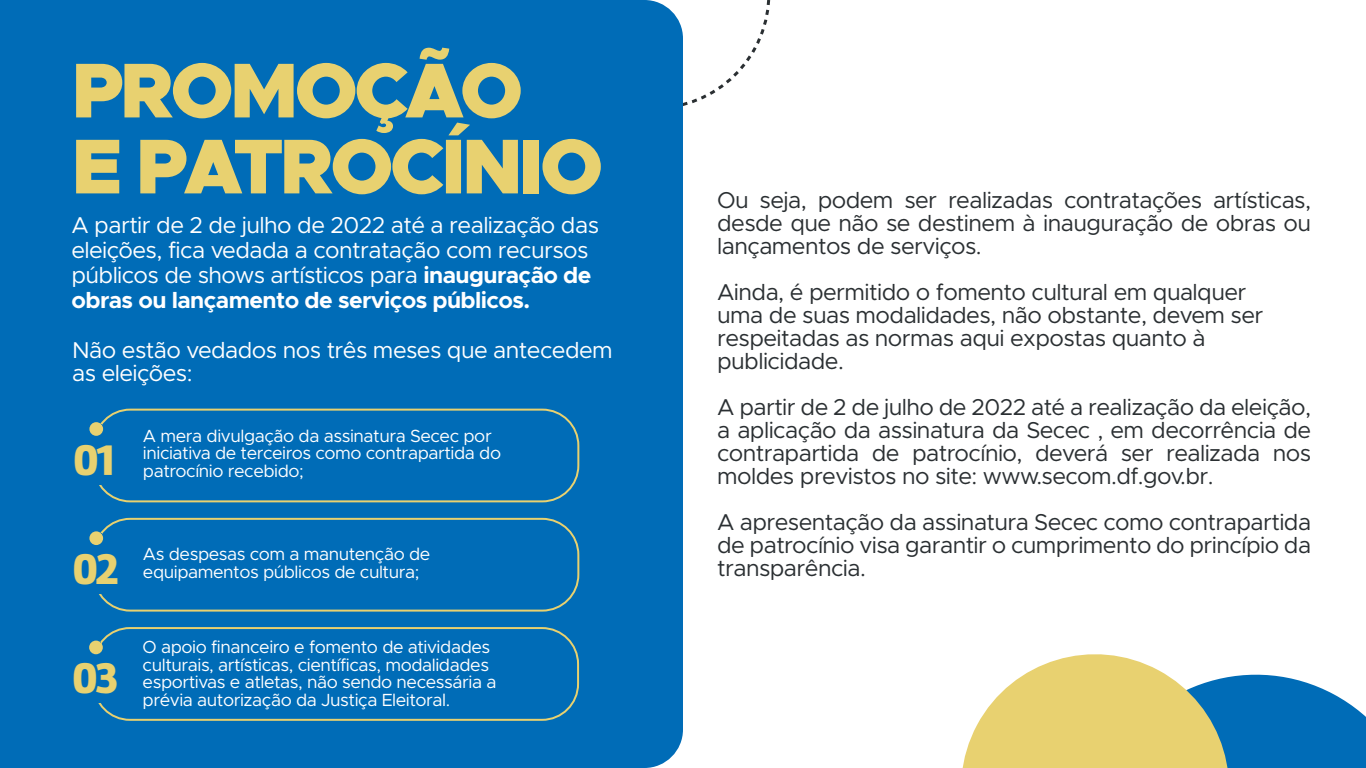
<style>
.page{position:relative;width:1366px;height:768px;background:#fff}
.page>*{position:absolute;margin:0;border:0;box-sizing:border-box;transform-origin:0 0}
.t1{font:900 78px/76px "Metropolis";letter-spacing:-.05em;color:#e8d170}
.t2{font:44.3px "Amelia Basic Black";color:#e8d170}
.t3{font:23px/23px "Metropolis";letter-spacing:-.025em;color:#2a2f32;text-align:justify}
.t4{font:23px/25px "Metropolis";letter-spacing:-.025em;color:#fff}
.t5{font:17.6px/17.6px "Metropolis";letter-spacing:-.025em;color:#fff}
.s1{font-weight:700}
</style>
<div class="page">
<svg style="left:962px;top:654px;width:404px;height:114px"></svg>
<svg style="left:683px;top:0;width:88px;height:106px"></svg>
<div style="left:0;top:0;width:683px;height:768px;background:#006cb7"></div>
<div style="left:93px;top:409px;width:486px;height:93px;border:2px solid #e8d170;border-radius:36px"></div>
<div style="left:86px;top:424px;width:16px;height:61px;background:#006cb7"></div>
<div style="left:89px;top:422px;width:14px;height:14px;background:#e8d170;border-radius:50%"></div>
<div style="left:93px;top:518px;width:486px;height:94px;border:2px solid #e8d170;border-radius:36px"></div>
<div style="left:86px;top:533px;width:16px;height:61px;background:#006cb7"></div>
<div style="left:89px;top:531px;width:14px;height:14px;background:#e8d170;border-radius:50%"></div>
<div style="left:93px;top:627px;width:486px;height:94px;border:2px solid #e8d170;border-radius:36px"></div>
<div style="left:85px;top:642px;width:16px;height:61px;background:#006cb7"></div>
<div style="left:89px;top:641px;width:14px;height:13px;background:#e8d170;border-radius:50%"></div>
<h1 class="t1" style="left:71px;top:53px;width:533px">PROMOÇÃO<br>E PATROCÍNIO</h1>
<p class="t4" style="left:71px;top:213px;width:529px">A partir de 2 de julho de 2022 até a realização das eleições, fica vedada a contratação com recursos públicos de shows artísticos para <span class="s1">inauguração de obras ou lançamento de serviços públicos.</span></p>
<p class="t4" style="left:72px;top:339px;width:542px;line-height:23px">Não estão vedados nos três meses que antecedem as eleições:</p>
<h2 class="t2" style="left:73px;top:433px;width:43px">01</h2>
<p class="t5" style="left:143px;top:427px;width:360px">A mera divulgação da assinatura Secec por iniciativa de terceiros como contrapartida do patrocínio recebido;</p>
<h2 class="t2" style="left:72px;top:542px;width:48px">02</h2>
<p class="t5" style="left:143px;top:545px;width:289px">As despesas com a manutenção de equipamentos públicos de cultura;</p>
<h2 class="t2" style="left:72px;top:651px;width:48px">03</h2>
<p class="t5" style="left:143px;top:638px;width:355px">O apoio financeiro e fomento de atividades culturais, artísticas, científicas, modalidades esportivas e atletas, não sendo necessária a prévia autorização da Justiça Eleitoral.</p>
<p class="t3" style="left:717px;top:188px;width:596px">Ou seja, podem ser realizadas contratações artísticas, desde que não se destinem à inauguração de obras ou lançamentos de serviços.</p>
<p class="t3" style="left:717px;top:280px;width:548px;text-align:left">Ainda, é permitido o fomento cultural em qualquer uma de suas modalidades, não obstante, devem ser respeitadas as normas aqui expostas quanto à publicidade.</p>
<p class="t3" style="left:717px;top:395px;width:596px">A partir de 2 de julho de 2022 até a realização da eleição, a aplicação da assinatura da Secec , em decorrência de contrapartida de patrocínio, deverá ser realizada nos moldes previstos no site: www.secom.df.gov.br.</p>
<p class="t3" style="left:717px;top:510px;width:596px">A apresentação da assinatura Secec como contrapartida de patrocínio visa garantir o cumprimento do princípio da transparência.</p>
</div>
